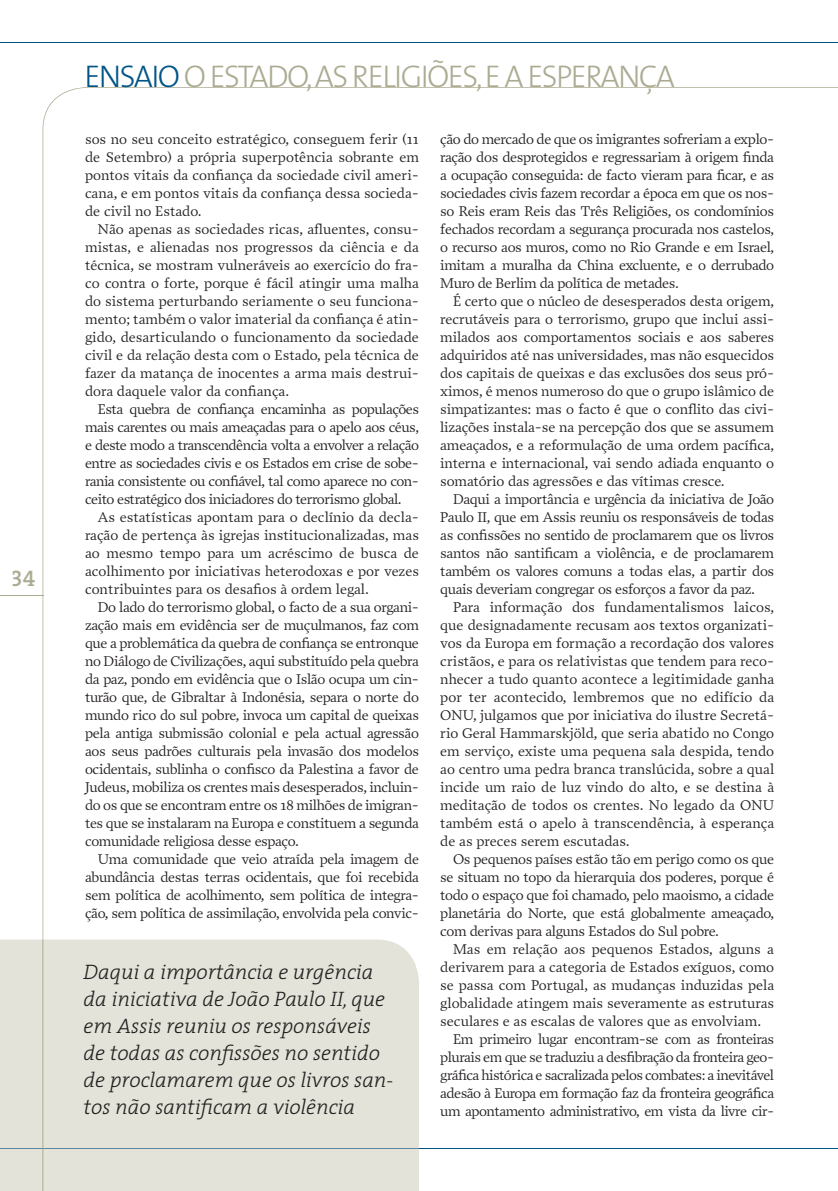
<style>
.page{position:relative;width:838px;height:1191px;background:#fff}
.page>*{position:absolute;margin:0;border:0;box-sizing:border-box;transform-origin:0 0}
.t1{font:300 31.5px "The Sans";letter-spacing:-.05em;color:#acab92}
.t2{font:22.5px "The Serif Semi Bold Caps";color:#acab92}
.t3{font:italic 300 21px/27px "The Serif";color:#231f20}
.t4{font:14.25px/18px "Prensa";letter-spacing:-.025em;color:#231f20;text-align:justify}
.t5{font:14.25px "Prensa";color:#231f20}
.s1{color:#005587}
</style>
<div class="page">
<hr style="left:0;top:594px;width:43px;height:1px;background:#acab92">
<hr style="left:0;top:43px;width:838px;height:1px;background:#005587">
<div style="left:0;top:939px;width:419px;height:252px;background:#e4e3d9"></div>
<hr style="left:43px;top:1148px;width:376px;height:1px;background:#004d77">
<hr style="left:0;top:1148px;width:43px;height:1px;background:#004d77">
<svg style="left:43px;top:939px;width:1px;height:252px"></svg>
<h2 class="t2" style="left:11px;top:559px;width:25px">34</h2>
<h1 class="t1" style="left:84px;top:50px;width:592px"><span class="s1">ENSAIO</span> O ESTADO, AS RELIGIÕES, E A ESPERANÇA</h1>
<p class="t4" style="left:440px;top:130px;width:336px">ção do mercado de que os imigrantes sofreriam a explo&shy;ração dos desprotegidos e regressariam à origem finda a ocupação conseguida: de facto vieram para ficar, e as sociedades civis fazem recordar a época em que os nos&shy;so Reis eram Reis das Três Religiões, os condomínios fechados recordam a segurança procurada nos castelos, o recurso aos muros, como no Rio Grande e em Israel, imitam a muralha da China excluente, e o derrubado Muro de Berlim da política de metades.</p>
<p class="t4" style="left:440px;top:292px;width:336px;text-indent:13px">É certo que o núcleo de desesperados desta origem, recrutáveis para o terrorismo, grupo que inclui assi&shy;milados aos comportamentos sociais e aos saberes adquiridos até nas universidades, mas não esquecidos dos capitais de queixas e das exclusões dos seus pró&shy;ximos, é menos numeroso do que o grupo islâmico de simpatizantes: mas o facto é que o conflito das civi&shy;lizações instala-se na percepção dos que se assumem ameaçados, e a reformulação de uma ordem pacífica, interna e internacional, vai sendo adiada enquanto o somatório das agressões e das vítimas cresce.</p>
<p class="t4" style="left:440px;top:490px;width:335px;text-indent:13px">Daqui a importância e urgência da iniciativa de João Paulo II, que em Assis reuniu os responsáveis de todas as confissões no sentido de proclamarem que os livros santos não santificam a violência, e de proclamarem também os valores comuns a todas elas, a partir dos quais deveriam congregar os esforços a favor da paz.</p>
<p class="t4" style="left:440px;top:598px;width:336px;text-indent:13px">Para informação dos fundamentalismos laicos, que designadamente recusam aos textos organizati&shy;vos da Europa em formação a recordação dos valores cristãos, e para os relativistas que tendem para reco&shy;nhecer a tudo quanto acontece a legitimidade ganha por ter acontecido, lembremos que no edifício da ONU, julgamos que por iniciativa do ilustre Secretá&shy;rio Geral Hammarskjöld, que seria abatido no Congo em serviço, existe uma pequena sala despida, tendo ao centro uma pedra branca translúcida, sobre a qual incide um raio de luz vindo do alto, e se destina à meditação de todos os crentes. No legado da ONU também está o apelo à transcendência, à esperança de as preces serem escutadas.</p>
<p class="t4" style="left:440px;top:850px;width:336px;text-indent:13px">Os pequenos países estão tão em perigo como os que se situam no topo da hierarquia dos poderes, porque é todo o espaço que foi chamado, pelo maoismo, a cidade planetária do Norte, que está globalmente ameaçado, com derivas para alguns Estados do Sul pobre.</p>
<p class="t5" style="left:453px;top:941px;width:322px">Mas em relação aos pequenos Estados, alguns a</p>
<p class="t5" style="left:440px;top:959px;width:335px">derivarem para a categoria de Estados exíguos, como</p>
<p class="t5" style="left:440px;top:977px;width:335px">se passa com Portugal, as mudanças induzidas pela</p>
<p class="t5" style="left:440px;top:995px;width:335px">globalidade atingem mais severamente as estruturas</p>
<p class="t5" style="left:440px;top:1013px;width:322px">seculares e as escalas de valores que as envolviam.</p>
<p class="t4" style="left:453px;top:1030px;width:323px">Em primeiro lugar encontram-se com as fronteiras</p>
<p class="t4" style="left:440px;top:1048px;width:335px">plurais em que se traduziu a desfibração da fronteira geo-</p>
<p class="t4" style="left:440px;top:1066px;width:335px">gráfica histórica e sacralizada pelos combates: a inevitável</p>
<p class="t4" style="left:440px;top:1084px;width:335px">adesão à Europa em formação faz da fronteira geográfica</p>
<p class="t4" style="left:440px;top:1102px;width:335px">um apontamento administrativo, em vista da livre cir-</p>
<p class="t4" style="left:85px;top:130px;width:335px">sos no seu conceito estratégico, conseguem ferir (11 de Setembro) a própria superpotência sobrante em pontos vitais da confiança da sociedade civil ameri&shy;cana, e em pontos vitais da confiança dessa socieda&shy;de civil no Estado.</p>
<p class="t4" style="left:85px;top:220px;width:335px;text-indent:13px">Não apenas as sociedades ricas, afluentes, consu&shy;mistas, e alienadas nos progressos da ciência e da técnica, se mostram vulneráveis ao exercício do fra&shy;co contra o forte, porque é fácil atingir uma malha do sistema perturbando seriamente o seu funciona&shy;mento; também o valor imaterial da confiança é atin&shy;gido, desarticulando o funcionamento da sociedade civil e da relação desta com o Estado, pela técnica de fazer da matança de inocentes a arma mais destrui&shy;dora daquele valor da confiança.</p>
<p class="t4" style="left:85px;top:400px;width:336px;text-indent:13px">Esta quebra de confiança encaminha as populações mais carentes ou mais ameaçadas para o apelo aos céus, e deste modo a transcendência volta a envolver a relação entre as sociedades civis e os Estados em crise de sobe&shy;rania consistente ou confiável, tal como aparece no con&shy;ceito estratégico dos iniciadores do terrorismo global.</p>
<p class="t4" style="left:85px;top:508px;width:335px;text-indent:13px">As estatísticas apontam para o declínio da decla&shy;ração de pertença às igrejas institucionalizadas, mas ao mesmo tempo para um acréscimo de busca de acolhimento por iniciativas heterodoxas e por vezes contribuintes para os desafios à ordem legal.</p>
<p class="t4" style="left:85px;top:598px;width:335px;text-indent:13px">Do lado do terrorismo global, o facto de a sua organi&shy;zação mais em evidência ser de muçulmanos, faz com que a problemática da quebra de confiança se entronque no Diálogo de Civilizações, aqui substituído pela quebra da paz, pondo em evidência que o Islão ocupa um cin&shy;turão que, de Gibraltar à Indonésia, separa o norte do mundo rico do sul pobre, invoca um capital de queixas pela antiga submissão colonial e pela actual agressão aos seus padrões culturais pela invasão dos modelos ocidentais, sublinha o confisco da Palestina a favor de Judeus, mobiliza os crentes mais desesperados, incluin&shy;do os que se encontram entre os 18 milhões de imigran&shy;tes que se instalaram na Europa e constituem a segunda comunidade religiosa desse espaço.</p>
<p class="t4" style="left:85px;top:850px;width:335px;text-indent:13px">Uma comunidade que veio atraída pela imagem de abundância destas terras ocidentais, que foi recebida sem política de acolhimento, sem política de integra&shy;ção, sem política de assimilação, envolvida pela convic-</p>
<h3 class="t3" style="left:84px;top:958px;width:311px">Daqui a importância e urgência da iniciativa de João Paulo II, que em Assis reuniu os responsáveis de todas as confissões no sentido de proclamarem que os livros san&shy;tos não santificam a violência</h3>
</div>
